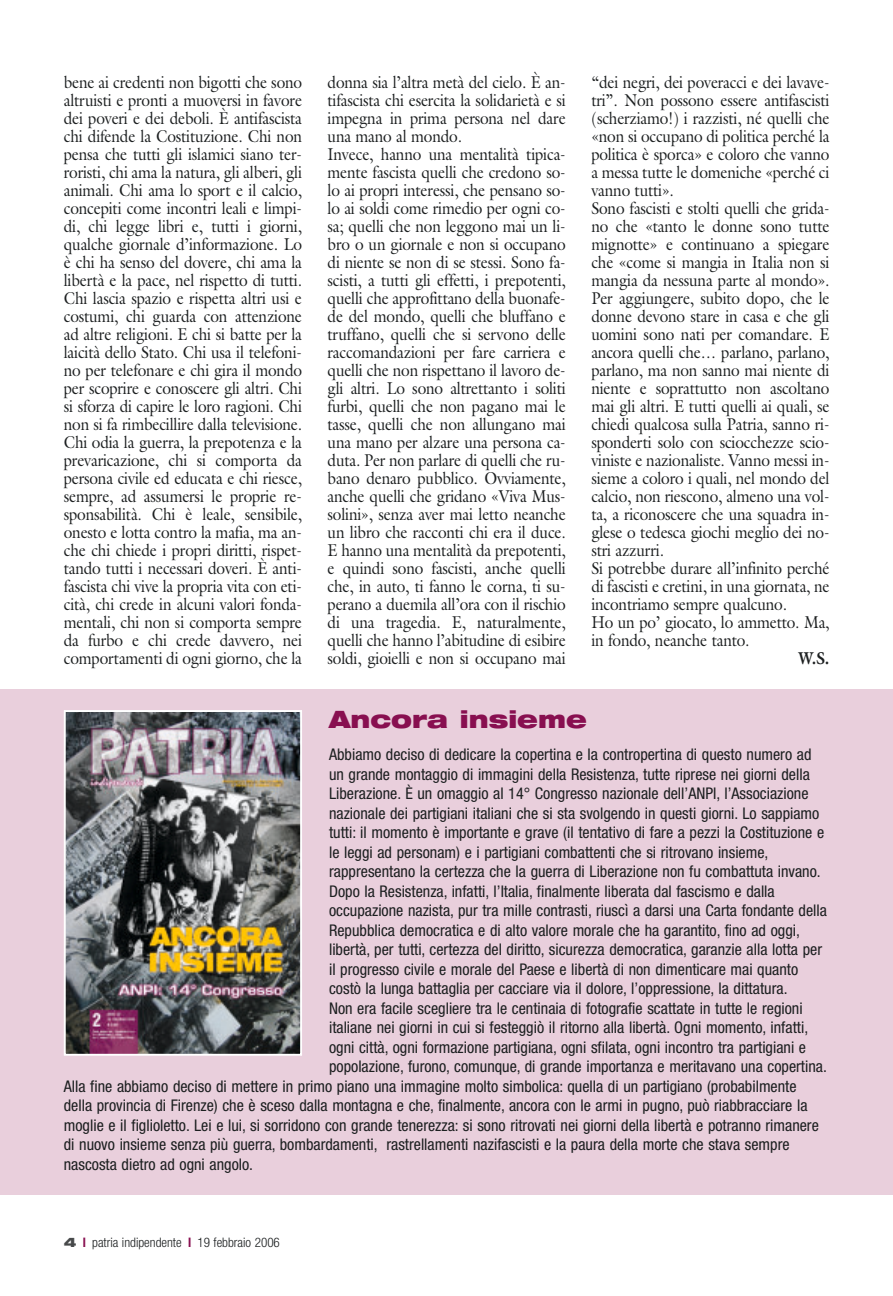
<style>
.page{position:relative;width:893px;height:1296px;background:#fff}
.page>*{position:absolute;margin:0;border:0;box-sizing:border-box;transform-origin:0 0}
.t1{font:900 expanded 24px "Helvetica Neue";color:#880f50}
.t2{font:17.25px/18px "Galliard";letter-spacing:-.01em;color:#1c1f20;scale:.89 1}
.t3{font:700 17.25px "Galliard";color:#1c1f20;scale:.89 1}
.t4{font:condensed 16.2px "Helvetica Neue";color:#1c1f20}
.t5{font:300 condensed 13.2px "Helvetica Neue";color:#1c1f20}
.s1{font-weight:900;font-stretch:expanded;color:#47494a}
.s2{font-weight:700;color:#880f50}
</style>
<div class="page">
<div style="left:0;top:689px;width:892px;height:506px;background:#e9cfdc"></div>
<img style="left:67px;top:713px;width:232px;height:340px">
<div style="left:64px;top:710px;width:238px;height:346px;border:2px solid #fff"></div>
<p class="t2" style="left:64px;top:75px;width:269px;text-align:justify">bene ai credenti non bigotti che sono altruisti e pronti a muoversi in favore dei poveri e dei deboli. È antifascista chi difende la Costituzione. Chi non pensa che tutti gli islamici siano ter&shy;roristi, chi ama la natura, gli alberi, gli animali. Chi ama lo sport e il calcio, concepiti come incontri leali e limpi&shy;di, chi legge libri e, tutti i giorni, qualche giornale d’informazione. Lo è chi ha senso del dovere, chi ama la libertà e la pace, nel rispetto di tutti.<br>Chi lascia spazio e rispetta altri usi e costumi, chi guarda con attenzione ad altre religioni. E chi si batte per la laicità dello Stato. Chi usa il telefoni&shy;no per telefonare e chi gira il mondo per scoprire e conoscere gli altri. Chi si sforza di capire le loro ragioni. Chi non si fa rimbecillire dalla televisione.<br>Chi odia la guerra, la prepotenza e la prevaricazione, chi si comporta da persona civile ed educata e chi riesce, sempre, ad assumersi le proprie re&shy;sponsabilità. Chi è leale, sensibile, onesto e lotta contro la mafia, ma an&shy;che chi chiede i propri diritti, rispet&shy;tando tutti i necessari doveri. È anti&shy;fascista chi vive la propria vita con eti&shy;cità, chi crede in alcuni valori fonda&shy;mentali, chi non si comporta sempre da furbo e chi crede davvero, nei comportamenti di ogni giorno, che la</p>
<p class="t2" style="left:327px;top:75px;width:269px">donna sia l’altra metà del cielo. È an&shy;tifascista chi esercita la solidarietà e si impegna in prima persona nel dare una mano al mondo.<br>Invece, hanno una mentalità tipica&shy;mente fascista quelli che credono so&shy;lo ai propri interessi, che pensano so&shy;lo ai soldi come rimedio per ogni co&shy;sa; quelli che non leggono mai un li&shy;bro o un giornale e non si occupano di niente se non di se stessi. Sono fa&shy;scisti, a tutti gli effetti, i prepotenti, quelli che approfittano della buonafe&shy;de del mondo, quelli che bluffano e truffano, quelli che si servono delle raccomandazioni per fare carriera e quelli che non rispettano il lavoro de&shy;gli altri. Lo sono altrettanto i soliti furbi, quelli che non pagano mai le tasse, quelli che non allungano mai una mano per alzare una persona ca&shy;duta. Per non parlare di quelli che ru&shy;bano denaro pubblico. Ovviamente, anche quelli che gridano «Viva Mus&shy;solini», senza aver mai letto neanche un libro che racconti chi era il duce.<br>E hanno una mentalità da prepotenti, e quindi sono fascisti, anche quelli che, in auto, ti fanno le corna, ti su&shy;perano a duemila all’ora con il rischio di una tragedia. E, naturalmente, quelli che hanno l’abitudine di esibire soldi, gioielli e non si occupano mai</p>
<p class="t2" style="left:591px;top:75px;width:269px">“dei negri, dei poveracci e dei lavave&shy;tri”. Non possono essere antifascisti (scherziamo!) i razzisti, né quelli che «non si occupano di politica perché la politica è sporca» e coloro che vanno a messa tutte le domeniche «perché ci vanno tutti».<br>Sono fascisti e stolti quelli che grida&shy;no che «tanto le donne sono tutte mignotte» e continuano a spiegare che «come si mangia in Italia non si mangia da nessuna parte al mondo».<br>Per aggiungere, subito dopo, che le donne devono stare in casa e che gli uomini sono nati per comandare. E ancora quelli che… parlano, parlano, parlano, ma non sanno mai niente di niente e soprattutto non ascoltano mai gli altri. E tutti quelli ai quali, se chiedi qualcosa sulla Patria, sanno ri&shy;sponderti solo con sciocchezze scio&shy;viniste e nazionaliste. Vanno messi in&shy;sieme a coloro i quali, nel mondo del calcio, non riescono, almeno una vol&shy;ta, a riconoscere che una squadra in&shy;glese o tedesca giochi meglio dei no&shy;stri azzurri.<br>Si potrebbe durare all’infinito perché di fascisti e cretini, in una giornata, ne incontriamo sempre qualcuno.<br>Ho un po’ giocato, lo ammetto. Ma, in fondo, neanche tanto.</p>
<p class="t3" style="left:798px;top:652px;width:37px">W.S.</p>
<h1 class="t1" style="left:329px;top:710px;width:259px">Ancora insieme</h1>
<p class="t4" style="left:329px;top:748px;width:484px">Abbiamo deciso di dedicare la copertina e la contropertina di questo numero ad</p>
<p class="t4" style="left:329px;top:768px;width:482px">un grande montaggio di immagini della Resistenza, tutte riprese nei giorni della</p>
<p class="t4" style="left:329px;top:787px;width:481px">Liberazione. È un omaggio al 14° Congresso nazionale dell’ANPI, l’Associazione</p>
<p class="t4" style="left:329px;top:807px;width:492px">nazionale dei partigiani italiani che si sta svolgendo in questi giorni. Lo sappiamo</p>
<p class="t4" style="left:329px;top:826px;width:496px">tutti: il momento è importante e grave (il tentativo di fare a pezzi la Costituzione e</p>
<p class="t4" style="left:329px;top:846px;width:441px">le leggi ad personam) e i partigiani combattenti che si ritrovano insieme,</p>
<p class="t4" style="left:329px;top:865px;width:493px">rappresentano la certezza che la guerra di Liberazione non fu combattuta invano.</p>
<p class="t4" style="left:329px;top:885px;width:447px">Dopo la Resistenza, infatti, l’Italia, finalmente liberata dal fascismo e dalla</p>
<p class="t4" style="left:329px;top:904px;width:499px">occupazione nazista, pur tra mille contrasti, riuscì a darsi una Carta fondante della</p>
<p class="t4" style="left:329px;top:924px;width:472px">Repubblica democratica e di alto valore morale che ha garantito, fino ad oggi,</p>
<p class="t4" style="left:329px;top:943px;width:494px">libertà, per tutti, certezza del diritto, sicurezza democratica, garanzie alla lotta per</p>
<p class="t4" style="left:329px;top:963px;width:470px">il progresso civile e morale del Paese e libertà di non dimenticare mai quanto</p>
<p class="t4" style="left:329px;top:982px;width:460px">costò la lunga battaglia per cacciare via il dolore, l’oppressione, la dittatura.</p>
<p class="t4" style="left:329px;top:1002px;width:475px">Non era facile scegliere tra le centinaia di fotografie scattate in tutte le regioni</p>
<p class="t4" style="left:329px;top:1021px;width:480px">italiane nei giorni in cui si festeggiò il ritorno alla libertà. Ogni momento, infatti,</p>
<p class="t4" style="left:329px;top:1041px;width:478px">ogni città, ogni formazione partigiana, ogni sfilata, ogni incontro tra partigiani e</p>
<p class="t4" style="left:329px;top:1060px;width:499px">popolazione, furono, comunque, di grande importanza e meritavano una copertina.</p>
<p class="t4" style="left:64px;top:1080px;width:734px">Alla fine abbiamo deciso di mettere in primo piano una immagine molto simbolica: quella di un partigiano (probabilmente</p>
<p class="t4" style="left:64px;top:1099px;width:745px">della provincia di Firenze) che è sceso dalla montagna e che, finalmente, ancora con le armi in pugno, può riabbracciare la</p>
<p class="t4" style="left:64px;top:1119px;width:756px">moglie e il figlioletto. Lei e lui, si sorridono con grande tenerezza: si sono ritrovati nei giorni della libertà e potranno rimanere</p>
<p class="t4" style="left:64px;top:1138px;width:727px">di nuovo insieme senza più guerra, bombardamenti, rastrellamenti nazifascisti e la paura della morte che stava sempre</p>
<p class="t4" style="left:64px;top:1158px;width:191px">nascosta dietro ad ogni angolo.</p>
<p class="t5" style="left:64px;top:1238px;width:218px"><span class="s1">4</span> <span class="s2">l</span> patria indipendente <span class="s2">l</span> 19 febbraio 2006</p>
</div>
